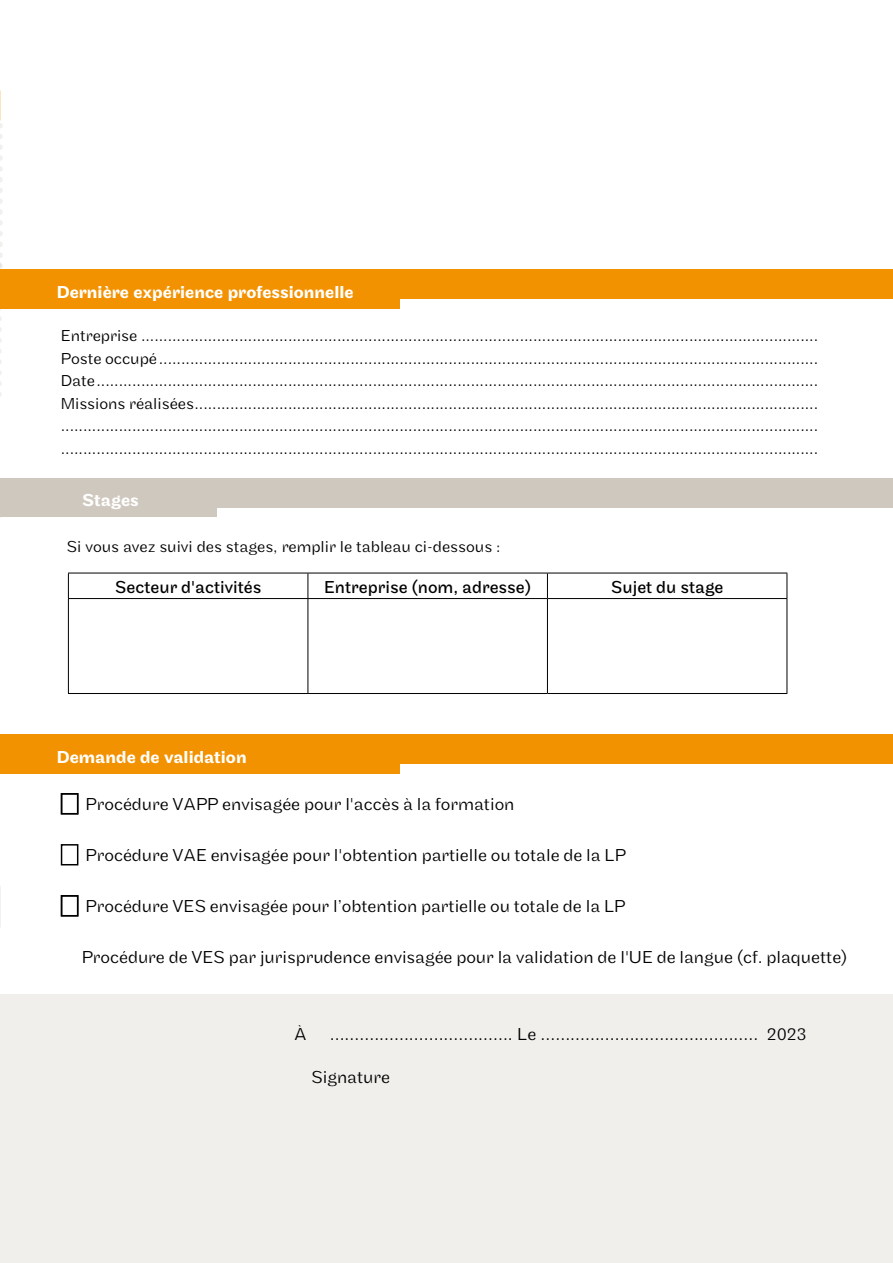
<style>
.page{position:relative;width:893px;height:1263px;background:#fff}
.page>*{position:absolute;margin:0;border:0;box-sizing:border-box;transform-origin:0 0}
.t1{font:300 18px "Maple";color:#000}
.t2{font:500 18px "Maple";color:#fff}
.t3{font:18px "Maple";color:#000}
.t4{font:300 16.5px/22.5px "Maple";color:#000;text-align:justify}
</style>
<div class="page">
<svg style="left:0;top:188px;width:2px;height:48px"></svg>
<svg style="left:0;top:134px;width:2px;height:48px"></svg>
<div style="left:0;top:995px;width:893px;height:268px;background:#f1efec"></div>
<svg style="left:0;top:242px;width:2px;height:133px"></svg>
<hr style="left:68px;top:573px;width:240px;height:1px;background:#000">
<svg style="left:68px;top:573px;width:1px;height:25px"></svg>
<hr style="left:308px;top:573px;width:239px;height:1px;background:#000">
<svg style="left:308px;top:573px;width:1px;height:25px"></svg>
<hr style="left:547px;top:573px;width:240px;height:1px;background:#000">
<svg style="left:547px;top:573px;width:1px;height:25px"></svg>
<svg style="left:787px;top:573px;width:1px;height:25px"></svg>
<hr style="left:68px;top:598px;width:240px;height:1px;background:#000">
<hr style="left:68px;top:599px;width:1px;height:94px;background:#000">
<hr style="left:308px;top:598px;width:239px;height:1px;background:#000">
<hr style="left:308px;top:599px;width:1px;height:94px;background:#000">
<hr style="left:547px;top:598px;width:240px;height:1px;background:#000">
<hr style="left:547px;top:599px;width:1px;height:94px;background:#000">
<hr style="left:787px;top:599px;width:1px;height:94px;background:#000">
<hr style="left:68px;top:693px;width:240px;height:1px;background:#000">
<hr style="left:308px;top:693px;width:239px;height:1px;background:#000">
<hr style="left:547px;top:693px;width:240px;height:1px;background:#000">
<div style="left:61px;top:844px;width:17px;height:21px;border:2px solid #000"></div>
<div style="left:0;top:478px;width:893px;height:29px;background:#cfc8bf"></div>
<div style="left:0;top:493px;width:217px;height:24px;background:#cfc8bf"></div>
<div style="left:0;top:270px;width:893px;height:29px;background:#f39200"></div>
<div style="left:0;top:284px;width:400px;height:25px;background:#f39200"></div>
<div style="left:0;top:735px;width:893px;height:29px;background:#f39200"></div>
<div style="left:0;top:749px;width:400px;height:25px;background:#f39200"></div>
<div style="left:61px;top:895px;width:17px;height:21px;border:2px solid #000"></div>
<div style="left:61px;top:793px;width:17px;height:21px;border:2px solid #000"></div>
<p class="t2" style="left:57px;top:282px;width:298px">Dernière expérience professionnelle</p>
<p class="t4" style="left:61px;top:324px;width:759px">Entreprise ........................................................................................................................................................<br>Poste occupé....................................................................................................................................................<br>Date..................................................................................................................................................................<br>Missions réalisées............................................................................................................................................ .......................................................................................................................................................................... ..........................................................................................................................................................................</p>
<p class="t2" style="left:82px;top:490px;width:58px">Stages</p>
<p class="t4" style="left:67px;top:535px;width:435px">Si vous avez suivi des stages, remplir le tableau ci-dessous :</p>
<p class="t3" style="left:115px;top:576px;width:148px">Secteur d'activités</p>
<p class="t3" style="left:324px;top:576px;width:209px">Entreprise (nom, adresse)</p>
<p class="t3" style="left:611px;top:576px;width:114px">Sujet du stage</p>
<p class="t2" style="left:57px;top:747px;width:191px">Demande de validation</p>
<p class="t1" style="left:86px;top:794px;width:430px">Procédure VAPP envisagée pour l'accès à la formation</p>
<p class="t1" style="left:86px;top:845px;width:542px">Procédure VAE envisagée pour l'obtention partielle ou totale de la LP</p>
<p class="t1" style="left:86px;top:896px;width:541px">Procédure VES envisagée pour l’obtention partielle ou totale de la LP</p>
<p class="t1" style="left:82px;top:947px;width:767px">Procédure de VES par jurisprudence envisagée pour la validation de l'UE de langue (cf. plaquette)</p>
<p class="t1" style="left:294px;top:1023px;width:14px">À</p>
<p class="t1" style="left:330px;top:1023px;width:478px">..................................... Le ............................................ 2023</p>
<p class="t1" style="left:311px;top:1067px;width:80px">Signature</p>
</div>
